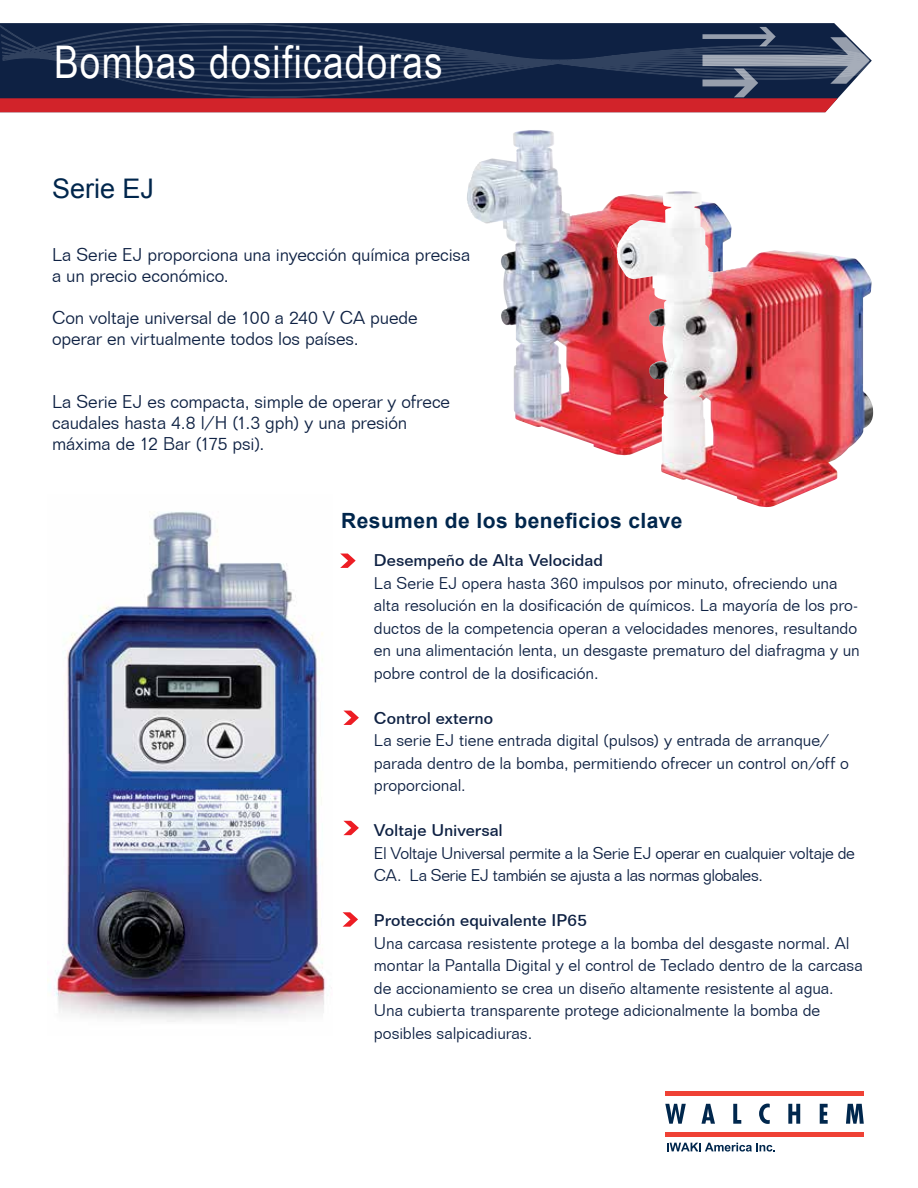
<style>
.page{position:relative;width:918px;height:1188px;background:#fff}
.page>*{position:absolute;margin:0;border:0;box-sizing:border-box;transform-origin:0 0}
.t1{font:45px "Arial Narrow";letter-spacing:.03em;color:#fff}
.t2{font:27px "Arial";color:#00264c}
.t3{font:700 21px "Arial";letter-spacing:.02em;color:#00264c}
.t4{font:300 18px/21px "Folio BT";letter-spacing:-.01em;color:#0e2143}
.t5{font:300 16.5px/22.5px "Folio BT";letter-spacing:-.005em;color:#0e2143}
.t6{font:300 16.5px/22.5px "Folio BT";letter-spacing:-.03em;color:#0e2143}
.t7{font:500 16.5px "Folio BT";letter-spacing:-.005em;color:#0e2143}
</style>
<div class="page">
<svg style="left:0;top:23px;width:838px;height:4px;background:#17294a"></svg>
<svg style="left:0;top:27px;width:870px;height:85px;background:#3e324d"></svg>
<svg style="left:665px;top:1104px;width:21px;height:20px"></svg>
<svg style="left:701px;top:1104px;width:14px;height:20px"></svg>
<svg style="left:733px;top:1104px;width:8px;height:20px"></svg>
<svg style="left:759px;top:1104px;width:11px;height:20px"></svg>
<svg style="left:788px;top:1104px;width:12px;height:20px"></svg>
<svg style="left:820px;top:1104px;width:8px;height:20px"></svg>
<svg style="left:846px;top:1104px;width:18px;height:20px"></svg>
<div style="left:665px;top:1091px;width:199px;height:5px;background:#ef4135"></div>
<div style="left:665px;top:1132px;width:199px;height:5px;background:#ef4135"></div>
<svg style="left:667px;top:1143px;width:108px;height:9px"></svg>
<img style="left:467px;top:132px;width:233px;height:323px">
<svg style="left:340px;top:554px;width:16px;height:14px"></svg>
<svg style="left:343px;top:711px;width:16px;height:14px"></svg>
<svg style="left:343px;top:821px;width:16px;height:14px"></svg>
<img style="left:49px;top:511px;width:279px;height:511px">
<img style="left:617px;top:194px;width:256px;height:314px">
<svg style="left:343px;top:912px;width:15px;height:15px"></svg>
<h1 class="t1" style="left:54px;top:29px;width:390px">Bombas dosificadoras</h1>
<h2 class="t2" style="left:52px;top:171px;width:104px">Serie EJ</h2>
<p class="t4" style="left:52px;top:244px;width:420px">La Serie EJ proporciona una inyección química precisa a un precio económico.</p>
<p class="t4" style="left:52px;top:307px;width:367px">Con voltaje universal de 100 a 240 V CA puede operar en virtualmente todos los países.</p>
<p class="t4" style="left:52px;top:391px;width:400px">La Serie EJ es compacta, simple de operar y ofrece caudales hasta 4.8 l/H (1.3 gph) y una presión máxima de 12 Bar (175 psi).</p>
<p class="t3" style="left:341px;top:506px;width:343px">Resumen de los beneficios clave</p>
<p class="t7" style="left:374px;top:550px;width:231px">Desempeño de Alta Velocidad</p>
<p class="t5" style="left:374px;top:571px;width:487px">La Serie EJ opera hasta 360 impulsos por minuto, ofreciendo una alta resolución en la dosificación de químicos. La mayoría de los pro&shy;ductos de la competencia operan a velocidades menores, resultando en una alimentación lenta, un desgaste prematuro del diafragma y un pobre control de la dosificación.</p>
<p class="t7" style="left:374px;top:708px;width:121px">Control externo</p>
<p class="t5" style="left:374px;top:729px;width:476px">La serie EJ tiene entrada digital (pulsos) y entrada de arranque/ parada dentro de la bomba, permitiendo ofrecer un control on/off o proporcional.</p>
<p class="t7" style="left:374px;top:820px;width:131px">Voltaje Universal</p>
<p class="t6" style="left:374px;top:841px;width:483px">El Voltaje Universal permite a la Serie EJ operar en cualquier voltaje de<br>CA. La Serie EJ también se ajusta a las normas globales.</p>
<p class="t7" style="left:374px;top:910px;width:215px">Protección equivalente IP65</p>
<p class="t5" style="left:374px;top:931px;width:491px">Una carcasa resistente protege a la bomba del desgaste normal. Al montar la Pantalla Digital y el control de Teclado dentro de la carcasa de accionamiento se crea un diseño altamente resistente al agua.<br>Una cubierta transparente protege adicionalmente la bomba de posibles salpicadiuras.</p>
</div>
